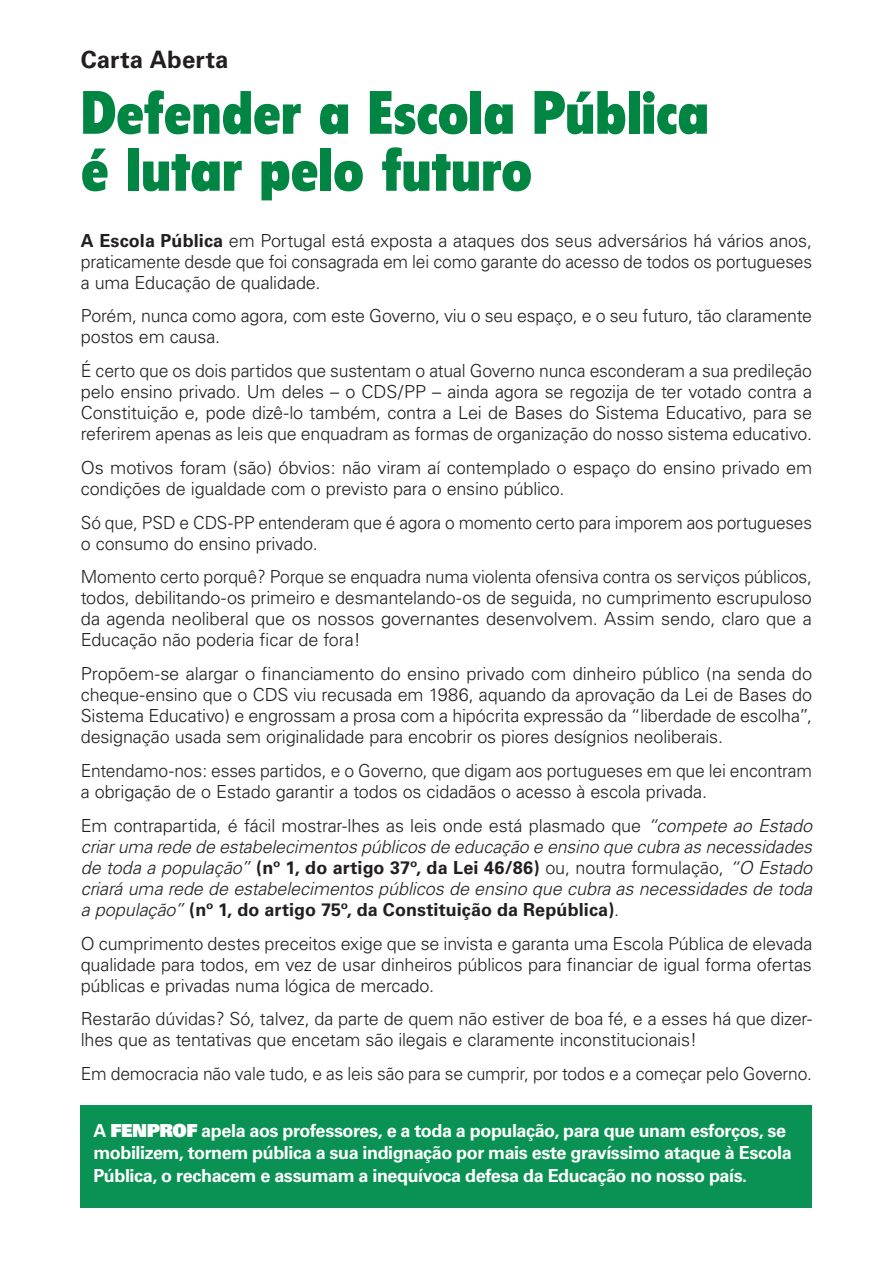
<style>
.page{position:relative;width:893px;height:1263px;background:#fff}
.page>*{position:absolute;margin:0;border:0;box-sizing:border-box;transform-origin:0 0}
.t1{font:900 condensed 60px/57px "Flyer";letter-spacing:.005em;color:#008642}
.t2{font:700 24px "Univers";letter-spacing:.005em;color:#231f20}
.t3{font:300 18px/21px "Univers";letter-spacing:-.01em;color:#231f20;text-align:justify}
.t4{font:italic 300 18px/21px "Univers";letter-spacing:-.005em;color:#231f20;text-align:justify}
.t5{font:700 18px/22.5px "Univers";letter-spacing:-.025em;color:#fff}
.t6{font:300 18px/21px "Univers";letter-spacing:-.01em;color:#231f20;scale:.96 1}
.s1{font-weight:700}
.s2{font-style:normal}
.s3{font-weight:700;font-style:normal}
.s4{font-weight:900}
</style>
<div class="page">
<div style="left:81px;top:1106px;width:731px;height:102px;background:#099253"></div>
<h2 class="t2" style="left:81px;top:46px;width:149px">Carta Aberta</h2>
<h1 class="t1" style="left:81px;top:84px;width:629px">Defender a Escola Pública é lutar pelo futuro</h1>
<p class="t3" style="left:81px;top:230px;width:733px"><span class="s1">A Escola Pública</span> em Portugal está exposta a ataques dos seus adversários há vários anos, praticamente desde que foi consagrada em lei como garante do acesso de todos os portugueses a uma Educação de qualidade.</p>
<p class="t3" style="left:81px;top:305px;width:733px">Porém, nunca como agora, com este Governo, viu o seu espaço, e o seu futuro, tão claramente postos em causa.</p>
<p class="t3" style="left:81px;top:360px;width:733px">É certo que os dois partidos que sustentam o atual Governo nunca esconderam a sua predileção pelo ensino privado. Um deles – o CDS/PP – ainda agora se regozija de ter votado contra a Constituição e, pode dizê-lo também, contra a Lei de Bases do Sistema Educativo, para se referirem apenas as leis que enquadram as formas de organização do nosso sistema educativo.</p>
<p class="t3" style="left:81px;top:457px;width:733px">Os motivos foram (são) óbvios: não viram aí contemplado o espaço do ensino privado em condições de igualdade com o previsto para o ensino público.</p>
<p class="t6" style="left:81px;top:512px;width:763px">Só que, PSD e CDS-PP entenderam que é agora o momento certo para imporem aos portugueses o consumo do ensino privado.</p>
<p class="t3" style="left:81px;top:567px;width:733px">Momento certo porquê? Porque se enquadra numa violenta ofensiva contra os serviços públicos, todos, debilitando-os primeiro e desmantelando-os de seguida, no cumprimento escrupuloso da agenda neoliberal que os nossos governantes desenvolvem. Assim sendo, claro que a Educação não poderia ficar de fora!</p>
<p class="t3" style="left:81px;top:663px;width:733px">Propõem-se alargar o financiamento do ensino privado com dinheiro público (na senda do cheque-ensino que o CDS viu recusada em 1986, aquando da aprovação da Lei de Bases do Sistema Educativo) e engrossam a prosa com a hipócrita expressão da “liberdade de escolha”, designação usada sem originalidade para encobrir os piores desígnios neoliberais.</p>
<p class="t3" style="left:81px;top:760px;width:733px">Entendamo-nos: esses partidos, e o Governo, que digam aos portugueses em que lei encontram a obrigação de o Estado garantir a todos os cidadãos o acesso à escola privada.</p>
<p class="t4" style="left:81px;top:815px;width:733px"><span class="s2">Em contrapartida, é fácil mostrar-lhes as leis onde está plasmado que</span> “compete ao Estado criar uma rede de estabelecimentos públicos de educação e ensino que cubra as necessidades de toda a população” <span class="s3">(nº 1, do artigo 37º, da Lei 46/86)</span> <span class="s2">ou, noutra formulação,</span> “O Estado criará uma rede de estabelecimentos públicos de ensino que cubra as necessidades de toda a população” <span class="s3">(nº 1, do artigo 75º, da Constituição da República)</span><span class="s2">.</span></p>
<p class="t3" style="left:81px;top:933px;width:733px">O cumprimento destes preceitos exige que se invista e garanta uma Escola Pública de elevada qualidade para todos, em vez de usar dinheiros públicos para financiar de igual forma ofertas públicas e privadas numa lógica de mercado.</p>
<p class="t3" style="left:81px;top:1008px;width:733px">Restarão dúvidas? Só, talvez, da parte de quem não estiver de boa fé, e a esses há que dizer&shy;lhes que as tentativas que encetam são ilegais e claramente inconstitucionais!</p>
<p class="t3" style="left:81px;top:1063px;width:733px">Em democracia não vale tudo, e as leis são para se cumprir, por todos e a começar pelo Governo.</p>
<p class="t5" style="left:94px;top:1119px;width:700px">A <span class="s4">FENPROF</span> apela aos professores, e a toda a população, para que unam esforços, se mobilizem, tornem pública a sua indignação por mais este gravíssimo ataque à Escola<br>Pública, o rechacem e assumam a inequívoca defesa da Educação no nosso país.</p>
</div>
